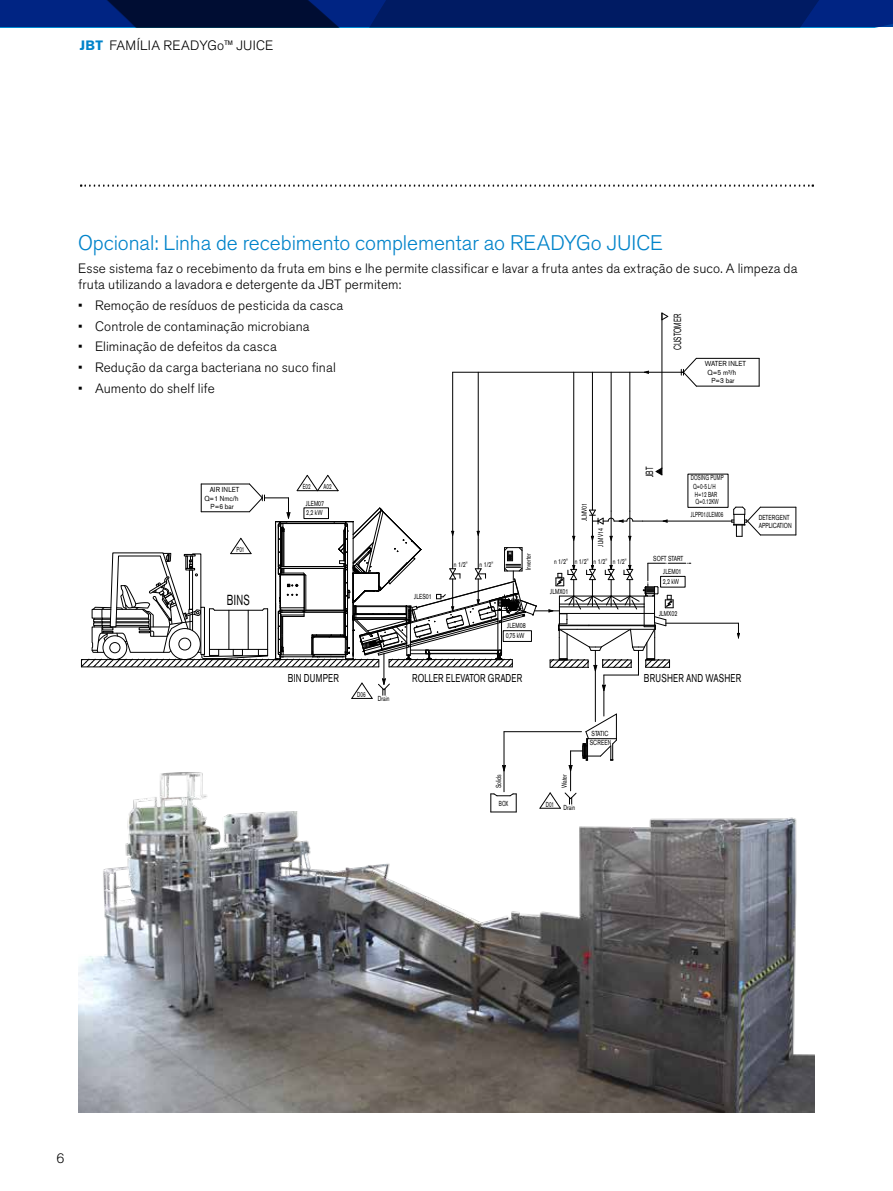
<style>
.page{position:relative;width:893px;height:1191px;background:#fff}
.page>*{position:absolute;margin:0;border:0;box-sizing:border-box;transform-origin:0 0}
.t1{font:300 21px "Akzidenz Grotesk Pro";letter-spacing:-.005em;color:#0083ca}
.t2{font:14.4px "Akzidenz Grotesk Pro";color:#000;scale:.66 1}
.t3{font:300 13.5px/16.5px "Akzidenz Grotesk Pro";letter-spacing:.01em;color:#000}
.t4{font:11.4px "Akzidenz Grotesk Pro";letter-spacing:.04em;color:#000;scale:.72 1}
.t5{font:11.4px "Akzidenz Grotesk Pro";color:#000;scale:.72 1}
.t6{font:10.35px "Akzidenz Grotesk Pro";letter-spacing:.02em;color:#000;scale:.63 1}
.t7{font:7.2px/9.3px "Akzidenz Grotesk Pro";color:#000;scale:.72 1}
.t8{font:7.2px/7.6px "Akzidenz Grotesk Pro";color:#000;scale:.63 1}
.t9{font:7.2px/9.1px "Akzidenz Grotesk Pro";color:#000;scale:.9 1}
.t10{font:7.2px/8.7px "Akzidenz Grotesk Pro";letter-spacing:.02em;color:#000;scale:.72 1}
.t11{font:7.2px/8.7px "Akzidenz Grotesk Pro";letter-spacing:.02em;color:#000;scale:.63 1}
.s1{font-weight:700;color:#0083ca}
</style>
<div class="page">
<svg style="left:0;top:0;width:893px;height:27px;background:#001a61"></svg>
<svg style="left:663px;top:313px;width:5px;height:7px"></svg>
<hr style="left:662px;top:313px;width:1px;height:155px;background:#000">
<hr style="left:452px;top:372px;width:1px;height:197px;background:#000">
<hr style="left:478px;top:372px;width:1px;height:197px;background:#000">
<hr style="left:592px;top:372px;width:1px;height:138px;background:#000">
<hr style="left:630px;top:372px;width:1px;height:139px;background:#000">
<svg style="left:759px;top:358px;width:1px;height:28px"></svg>
<hr style="left:696px;top:386px;width:63px;height:1px;background:#000">
<hr style="left:696px;top:358px;width:63px;height:1px;background:#000">
<hr style="left:643px;top:521px;width:89px;height:1px;background:#000">
<hr style="left:666px;top:623px;width:72px;height:1px;background:#000">
<hr style="left:611px;top:372px;width:1px;height:139px;background:#000">
<hr style="left:573px;top:372px;width:1px;height:197px;background:#000">
<hr style="left:595px;top:650px;width:1px;height:71px;background:#000">
<hr style="left:453px;top:372px;width:230px;height:1px;background:#000">
<svg style="left:681px;top:358px;width:15px;height:28px"></svg>
<hr style="left:604px;top:675px;width:1px;height:41px;background:#000">
<svg style="left:737px;top:623px;width:3px;height:15px"></svg>
<svg style="left:81px;top:468px;width:610px;height:231px"></svg>
<svg style="left:731px;top:507px;width:30px;height:30px"></svg>
<svg style="left:796px;top:507px;width:1px;height:28px"></svg>
<hr style="left:760px;top:535px;width:36px;height:1px;background:#000">
<hr style="left:760px;top:507px;width:36px;height:1px;background:#000">
<img style="left:78px;top:704px;width:737px;height:409px">
<svg style="left:81px;top:184px;width:732px;height:3px"></svg>
<p class="t3" style="left:80px;top:37px;width:195px"><span class="s1">JBT</span> FAMÍLIA READYGo™ JUICE</p>
<h1 class="t1" style="left:78px;top:229px;width:586px">Opcional: Linha de recebimento complementar ao READYGo JUICE</h1>
<p class="t3" style="left:78px;top:260px;width:721px">Esse sistema faz o recebimento da fruta em bins e lhe permite classificar e lavar a fruta antes da extração de suco. A limpeza da fruta utilizando a lavadora e detergente da JBT permitem:</p>
<p class="t3" style="left:78px;top:297px;width:267px">• Remoção de resíduos de pesticida da casca</p>
<p class="t3" style="left:78px;top:318px;width:233px">• Controle de contaminação microbiana</p>
<p class="t3" style="left:78px;top:338px;width:200px">• Eliminação de defeitos da casca</p>
<p class="t3" style="left:78px;top:359px;width:259px">• Redução da carga bacteriana no suco final</p>
<p class="t3" style="left:78px;top:380px;width:138px">• Aumento do shelf life</p>
<p class="t6" style="left:671px;top:350px;width:59px;rotate:-90deg">CUSTOMER</p>
<p class="t9" style="left:707px;top:359px;width:44px;text-indent:-3px">WATER INLET<br>Q=5 m³/h</p>
<p class="t9" style="left:711px;top:376px;width:27px">P=3 bar</p>
<p class="t9" style="left:204px;top:484px;width:40px;text-align:right">AIR INLET<br>Q=1 Nmc/h</p>
<p class="t9" style="left:211px;top:502px;width:27px">P=6 bar</p>
<p class="t8" style="left:237px;top:546px;width:14px">P01</p>
<p class="t2" style="left:227px;top:590px;width:36px">BINS</p>
<p class="t8" style="left:303px;top:483px;width:14px">E02</p>
<p class="t8" style="left:323px;top:483px;width:15px">A02</p>
<p class="t7" style="left:306px;top:498px;width:27px">JLEM07<br>2,2 kW</p>
<p class="t7" style="left:414px;top:592px;width:26px">JLES01</p>
<p class="t7" style="left:454px;top:559px;width:21px">n 1/2"</p>
<p class="t7" style="left:479px;top:559px;width:21px">n 1/2"</p>
<p class="t7" style="left:580px;top:521px;width:27px;rotate:-90deg">JLMV01</p>
<p class="t7" style="left:596px;top:546px;width:27px;rotate:-90deg">JLMV14</p>
<p class="t6" style="left:643px;top:477px;width:18px;rotate:-90deg">JBT</p>
<p class="t11" style="left:693px;top:473px;width:50px;text-indent:-2px">DOSING PUMP<br>Q=0-5 L/H</p>
<p class="t8" style="left:695px;top:490px;width:39px">H=12 BAR<br>Q=0.12KW</p>
<p class="t8" style="left:691px;top:510px;width:53px">JLPP01/JLEM06</p>
<p class="t7" style="left:524px;top:570px;width:24px;rotate:-90deg">Inverter</p>
<p class="t7" style="left:653px;top:554px;width:43px">SOFT START</p>
<p class="t7" style="left:554px;top:557px;width:102px">n 1/2" n 1/2" n 1/2" n 1/2"</p>
<p class="t7" style="left:663px;top:567px;width:27px">JLEM01</p>
<p class="t7" style="left:659px;top:609px;width:27px">JLMX02</p>
<p class="t7" style="left:663px;top:576px;width:24px">2,2 kW</p>
<p class="t7" style="left:550px;top:587px;width:27px">JLMX01</p>
<p class="t7" style="left:507px;top:621px;width:27px">JLEM08</p>
<p class="t7" style="left:506px;top:630px;width:28px">0,75 kW</p>
<p class="t4" style="left:288px;top:670px;width:72px">BIN DUMPER</p>
<p class="t5" style="left:412px;top:670px;width:155px">ROLLER ELEVATOR GRADER</p>
<p class="t4" style="left:644px;top:670px;width:137px">BRUSHER AND WASHER</p>
<p class="t8" style="left:357px;top:690px;width:15px">D06</p>
<p class="t7" style="left:378px;top:694px;width:18px">Drain</p>
<p class="t7" style="left:494px;top:788px;width:21px;rotate:-90deg">Solids</p>
<p class="t7" style="left:560px;top:787px;width:20px;rotate:-90deg">Water</p>
<p class="t8" style="left:499px;top:800px;width:17px">BOX</p>
<p class="t8" style="left:546px;top:800px;width:15px">D01</p>
<p class="t7" style="left:564px;top:803px;width:18px">Drain</p>
<p class="t10" style="left:590px;top:728px;width:32px;line-height:9.1px">STATIC<br>SCREEN</p>
<p class="t10" style="left:759px;top:513px;width:47px">DETERGENT<br>APPLICATION</p>
<p class="t3" style="left:56px;top:1150px;width:9px">6</p>
</div>
